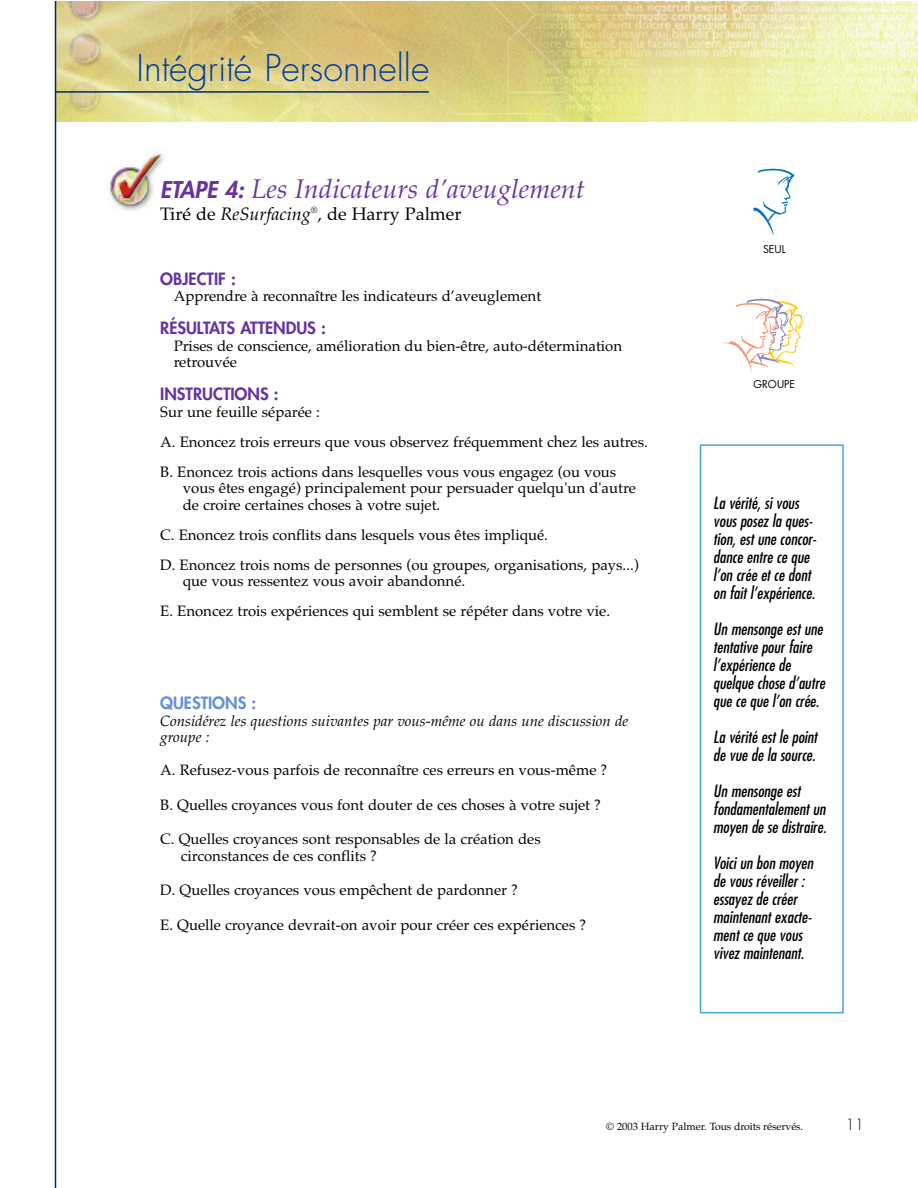
<style>
.page{position:relative;width:918px;height:1188px;background:#fff}
.page>*{position:absolute;margin:0;border:0;box-sizing:border-box;transform-origin:0 0}
.t1{font:300 36px "Futura";color:#003ca2}
.t2{font:italic 27px "Palatino";color:#6634a1}
.t3{font:18px "Palatino";color:#000}
.t4{font:italic condensed 16.5px/18px "Futura";color:#000}
.t5{font:800 16.5px "Futura";color:#6634a1}
.t6{font:800 16.5px "Futura";color:#6390d9}
.t7{font:15px/30px "Palatino";color:#000}
.t8{font:italic 15px/16.5px "Palatino";color:#000}
.t9{font:300 15px "Futura";color:#000}
.t10{font:10.5px "Palatino";letter-spacing:-.01em;color:#000}
.t11{font:10.5px "Futura";color:#000}
.s1{font-family:"Futura";font-weight:800;font-size:22.5px}
.s2{font-style:italic}
</style>
<div class="page">
<img style="left:56px;top:2px;width:862px;height:119px">
<hr style="left:56px;top:91px;width:373px;height:2px;background:#002b62">
<hr style="left:55px;top:1px;width:1px;height:1187px;background:#002b62">
<img style="left:109px;top:151px;width:55px;height:60px">
<svg style="left:753px;top:169px;width:42px;height:66px"></svg>
<svg style="left:719px;top:299px;width:84px;height:73px"></svg>
<div style="left:700px;top:444px;width:144px;height:569px;border:2px solid #42a7df"></div>
<h1 class="t1" style="left:136px;top:51px;width:294px">Intégrité Personnelle</h1>
<h2 class="t2" style="left:160px;top:173px;width:426px"><span class="s1">ETAPE 4:</span> Les Indicateurs d’aveuglement</h2>
<p class="t3" style="left:160px;top:203px;width:303px">Tiré de <span class="s2">ReSurfacing</span><sup>®</sup>, de Harry Palmer</p>
<p class="t5" style="left:160px;top:271px;width:77px">OBJECTIF :</p>
<p class="t7" style="left:174px;top:281px;width:369px">Apprendre à reconnaître les indicateurs d’aveuglement</p>
<p class="t5" style="left:160px;top:320px;width:167px">RÉSULTATS ATTENDUS :</p>
<p class="t7" style="left:174px;top:337px;width:450px;line-height:16.5px">Prises de conscience, amélioration du bien-être, auto-détermination retrouvée</p>
<p class="t5" style="left:160px;top:386px;width:120px">INSTRUCTIONS :</p>
<p class="t7" style="left:160px;top:396px;width:489px">Sur une feuille séparée :<br>A. Enoncez trois erreurs que vous observez fréquemment chez les autres.<br>B. Enoncez trois actions dans lesquelles vous vous engagez (ou vous</p>
<p class="t7" style="left:183px;top:480px;width:455px;line-height:16.5px">vous êtes engagé) principalement pour persuader quelqu'un d'autre de croire certaines choses à votre sujet.</p>
<p class="t7" style="left:160px;top:519px;width:480px">C. Enoncez trois conflits dans lesquels vous êtes impliqué.<br>D. Enoncez trois noms de personnes (ou groupes, organisations, pays...)</p>
<p class="t7" style="left:160px;top:566px;width:452px;text-indent:22px">que vous ressentez vous avoir abandonné.<br>E. Enoncez trois expériences qui semblent se répéter dans votre vie.</p>
<p class="t6" style="left:160px;top:695px;width:98px">QUESTIONS :</p>
<p class="t8" style="left:160px;top:712px;width:470px">Considérez les questions suivantes par vous-même ou dans une discussion de groupe :</p>
<p class="t7" style="left:160px;top:755px;width:449px">A. Refusez-vous parfois de reconnaître ces erreurs en vous-même ?</p>
<p class="t7" style="left:160px;top:789px;width:442px">B. Quelles croyances vous font douter de ces choses à votre sujet ?</p>
<p class="t7" style="left:181px;top:831px;width:361px;line-height:16.5px;text-indent:-21px">C. Quelles croyances sont responsables de la création des circonstances de ces conflits ?</p>
<p class="t7" style="left:160px;top:875px;width:359px">D. Quelles croyances vous empêchent de pardonner ?</p>
<p class="t7" style="left:160px;top:909px;width:428px">E. Quelle croyance devrait-on avoir pour créer ces expériences ?</p>
<p class="t11" style="left:763px;top:245px;width:24px">SEUL</p>
<p class="t11" style="left:754px;top:380px;width:43px">GROUPE</p>
<p class="t4" style="left:713px;top:495px;width:105px">La vérité, si vous vous posez la ques&shy;tion, est une concor&shy;dance entre ce que l’on crée et ce dont on fait l’expérience.</p>
<p class="t4" style="left:713px;top:621px;width:113px">Un mensonge est une tentative pour faire l’expérience de quelque chose d’autre que ce que l’on crée.</p>
<p class="t4" style="left:713px;top:729px;width:106px">La vérité est le point de vue de la source.</p>
<p class="t4" style="left:713px;top:783px;width:115px">Un mensonge est fondamentalement un moyen de se distraire.</p>
<p class="t4" style="left:713px;top:855px;width:102px">Voici un bon moyen de vous réveiller : essayez de créer maintenant exacte&shy;ment ce que vous vivez maintenant.</p>
<p class="t10" style="left:606px;top:1120px;width:198px">© 2003 Harry Palmer. Tous droits réservés.</p>
<p class="t9" style="left:845px;top:1118px;width:20px">11</p>
</div>
